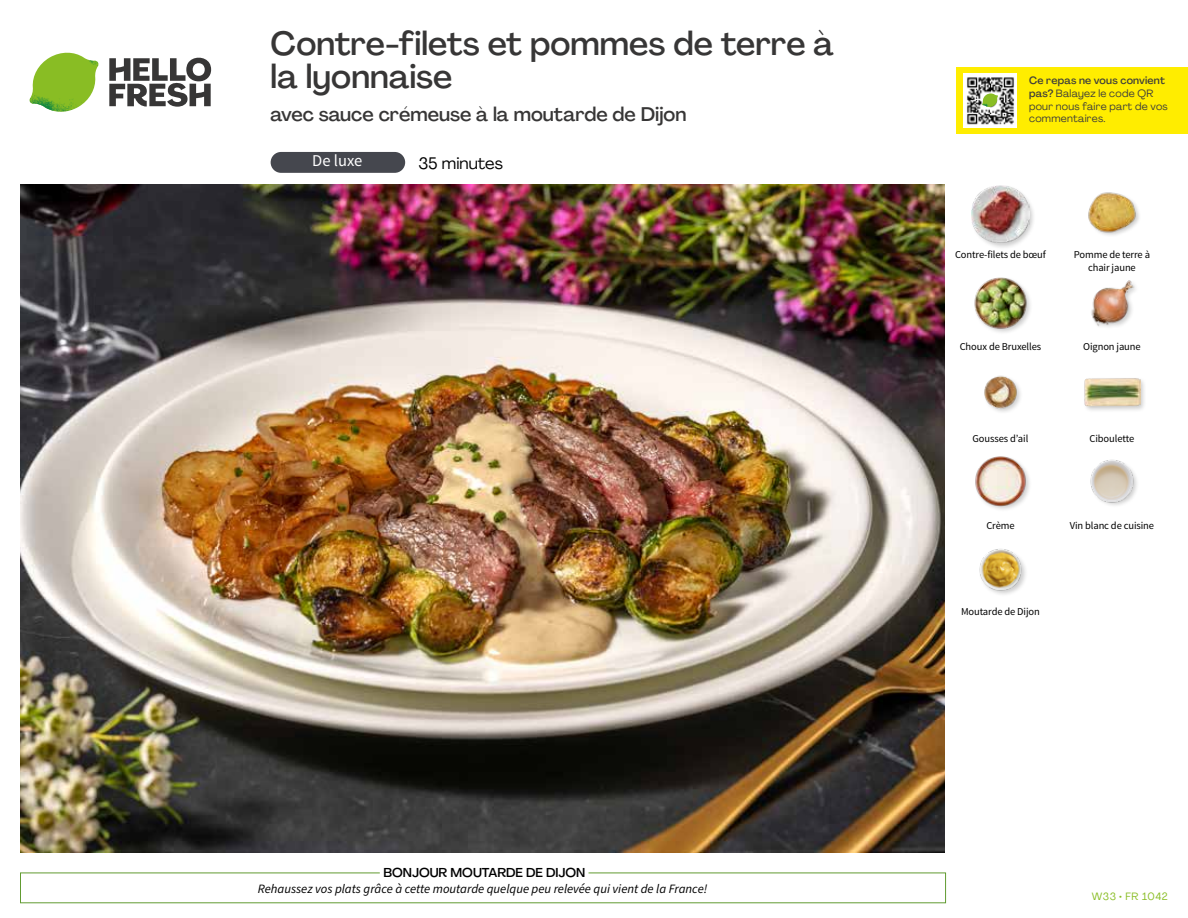
<style>
.page{position:relative;width:1188px;height:918px;background:#fff}
.page>*{position:absolute;margin:0;border:0;box-sizing:border-box;transform-origin:0 0}
.t1{font:500 33px/33px "Agrandir";color:#373636}
.t2{font:500 19.5px "Agrandir";color:#373636}
.t3{font:16.5px "Agrandir";color:#000}
.t4{font:16.5px "Source Sans Pro";color:#fff}
.t5{font:italic 12.75px "Source Sans Pro";color:#000}
.t6{font:500 12.75px "Agrandir";color:#000}
.t7{font:10.5px/13.5px "Source Sans Pro";letter-spacing:-.01em;color:#000;text-align:center}
.t8{font:10.5px/12.8px "Agrandir";letter-spacing:.02em;color:#3c3c3b}
.t9{font:10.5px "Agrandir";letter-spacing:.05em;color:#89bd24}
.s1{font-weight:500}
</style>
<div class="page">
<svg style="left:109px;top:57px;width:102px;height:50px"></svg>
<svg style="left:34px;top:53px;width:62px;height:40px"></svg>
<img style="left:67px;top:53px;width:32px;height:26px">
<img style="left:33px;top:75px;width:59px;height:11px">
<img style="left:29px;top:79px;width:61px;height:33px">
<img style="left:65px;top:86px;width:27px;height:25px">
<img style="left:21px;top:184px;width:924px;height:668px">
<div style="left:271px;top:152px;width:134px;height:21px;background:#45474e;border-radius:10px"></div>
<img style="left:979px;top:549px;width:47px;height:46px">
<img style="left:1090px;top:459px;width:47px;height:47px">
<img style="left:975px;top:456px;width:54px;height:54px">
<div style="left:1083px;top:377px;width:64px;height:36px;background:#000;opacity:.2"></div>
<img style="left:1083px;top:377px;width:58px;height:36px">
<img style="left:984px;top:375px;width:37px;height:37px">
<img style="left:1091px;top:280px;width:45px;height:47px">
<img style="left:974px;top:277px;width:55px;height:55px">
<img style="left:1088px;top:192px;width:51px;height:43px">
<div style="left:970px;top:184px;width:66px;height:66px;background:#000;opacity:.2"></div>
<img style="left:972px;top:186px;width:57px;height:57px">
<div style="left:956px;top:67px;width:232px;height:67px;background:#ffed00"></div>
<img style="left:964px;top:74px;width:52px;height:54px">
<svg style="left:982px;top:93px;width:16px;height:14px"></svg>
<h1 class="t1" style="left:271px;top:27px;width:565px">Contre-filets et pommes de terre à la lyonnaise</h1>
<h2 class="t2" style="left:271px;top:102px;width:417px">avec sauce crémeuse à la moutarde de Dijon</h2>
<h3 class="t3" style="left:418px;top:153px;width:86px">35 minutes</h3>
<h3 class="t4" style="left:312px;top:151px;width:52px">De luxe</h3>
<p class="t6" style="left:384px;top:864px;width:203px">BONJOUR MOUTARDE DE DIJON</p>
<p class="t5" style="left:258px;top:880px;width:451px">Rehaussez vos plats grâce à cette moutarde quelque peu relevée qui vient de la France!</p>
<p class="t8" style="left:1029px;top:74px;width:140px"><span class="s1">Ce repas ne vous convient pas?</span> Balayez le code QR pour nous faire part de vos commentaires.</p>
<p class="t7" style="left:955px;top:248px;width:92px">Contre-filets de bœuf</p>
<p class="t7" style="left:960px;top:340px;width:83px">Choux de Bruxelles</p>
<p class="t7" style="left:1074px;top:248px;width:78px">Pomme de terre à chair jaune</p>
<p class="t7" style="left:1083px;top:340px;width:59px">Oignon jaune</p>
<p class="t7" style="left:973px;top:432px;width:57px">Gousses d’ail</p>
<p class="t7" style="left:1090px;top:432px;width:46px">Ciboulette</p>
<p class="t7" style="left:986px;top:519px;width:30px">Crème</p>
<p class="t7" style="left:1070px;top:519px;width:86px">Vin blanc de cuisine</p>
<p class="t7" style="left:961px;top:605px;width:80px">Moutarde de Dijon</p>
<p class="t9" style="left:1092px;top:890px;width:78px">W33 • FR 1042</p>
</div>
